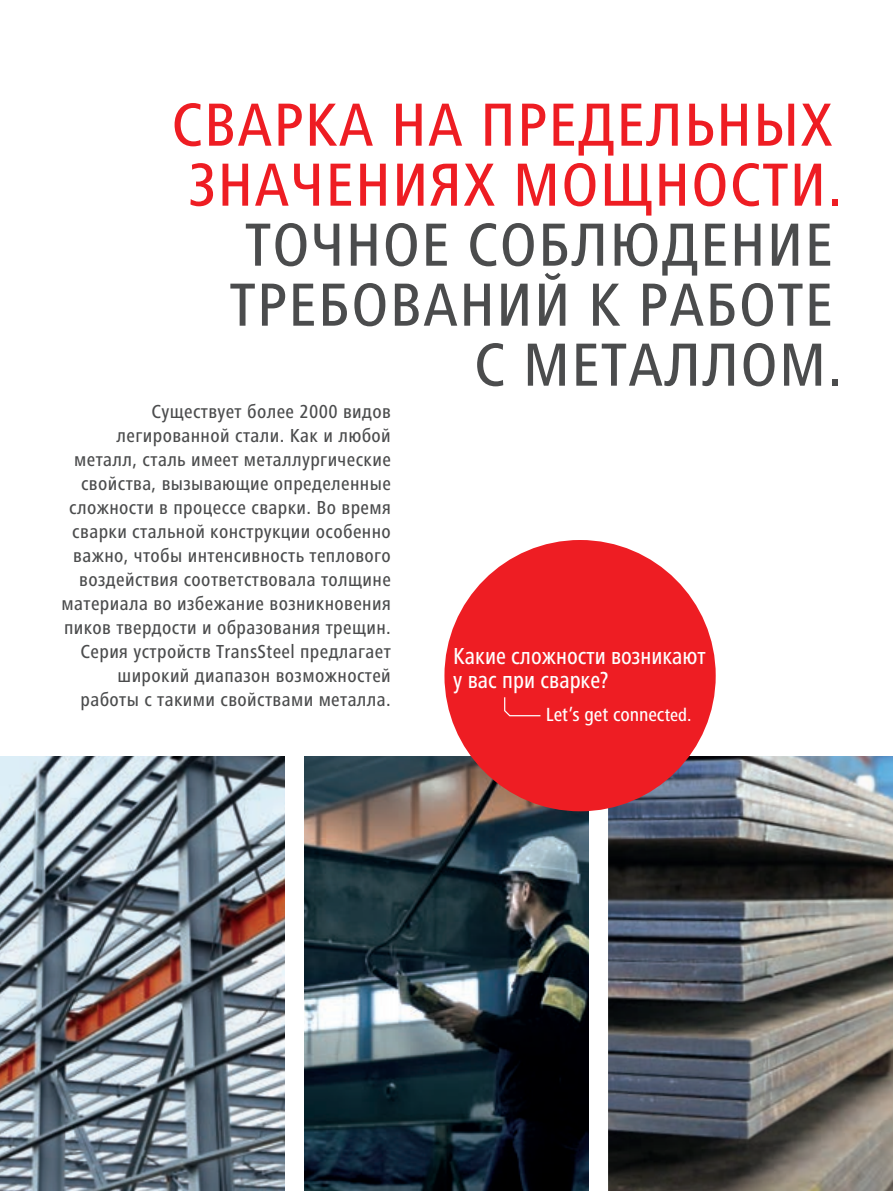
<style>
.page{position:relative;width:893px;height:1191px;background:#fff}
.page>*{position:absolute;margin:0;border:0;box-sizing:border-box;transform-origin:0 0}
.t1{font:500 condensed 63px/60px "Frutiger Next LTW1 G";letter-spacing:.02em;color:#4b4c4d;text-align:right}
.t2{font:500 condensed 63px/60px "Frutiger Next LTW1 G";letter-spacing:.02em;color:#ee1d23}
.t3{font:500 condensed 24px/24px "Frutiger Next LTW1 G";color:#fff;scale:.94 1}
.t4{font:500 condensed 19.65px "Frutiger Next LTW1 G";color:#fff}
.t5{font:500 condensed 19.5px/24px "Frutiger Next LTW1 G";letter-spacing:.02em;color:#4b4c4d;text-align:right}
.s1{font-size:18.45px}
</style>
<div class="page">
<img style="left:0;top:756px;width:285px;height:435px">
<img style="left:304px;top:756px;width:285px;height:435px">
<img style="left:608px;top:756px;width:285px;height:435px">
<div style="left:444px;top:540px;width:272px;height:271px;background:#ee1d23;border-radius:50%"></div>
<svg style="left:504px;top:697px;width:37px;height:20px"></svg>
<h1 class="t2" style="left:171px;top:95px;width:672px">Сварка на п редельных значениях мощности.</h1>
<h1 class="t1" style="left:230px;top:215px;width:614px">Точное соблюдение требований к работе с металлом.</h1>
<p class="t5" style="left:62px;top:400px;width:331px">Существует более 2000 видов легированной стали. Как и любой металл, сталь имеет металлургические свойства, вызывающие определенные сложности в процессе сварки. Во время сварки стальной конструкции особенно важно, чтобы интенсивность теплового воздействия соответствовала толщине материала во избежание возникновения пиков твердости и образования трещин.<br>Серия устройств TransSteel предлагает широкий диапазон возможностей работы с такими свойствами металла.</p>
<p class="t3" style="left:453px;top:644px;width:270px">Какие сложности возникают у вас при сварке?</p>
<p class="t4" style="left:546px;top:703px;width:147px">Let’s get connec<span class="s1">ted.</span></p>
</div>
